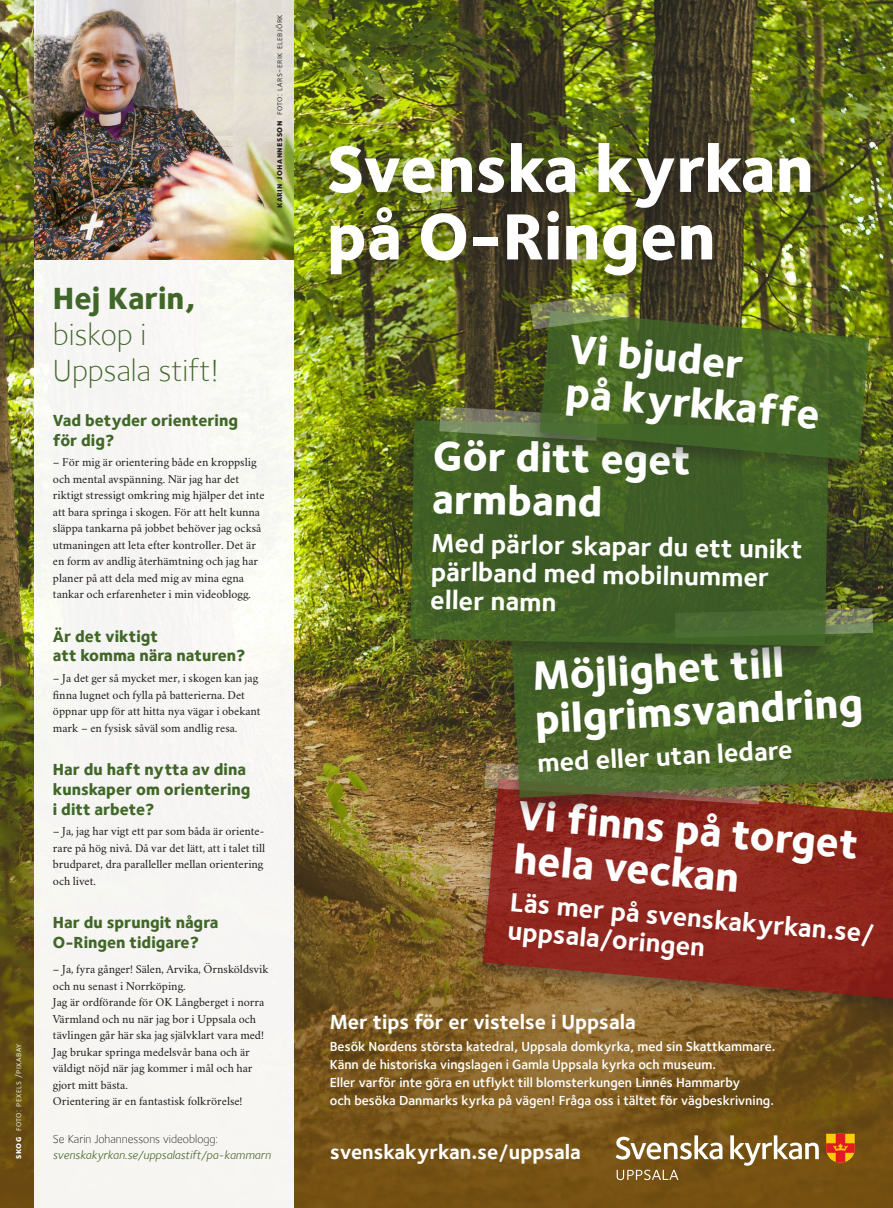
<style>
.page{position:relative;width:893px;height:1208px;background:#fff}
.page>*{position:absolute;margin:0;border:0;box-sizing:border-box;transform-origin:0 0}
.t1{font:67.5px/67.5px "Foundry Sterling Extra Bold OSF";color:#fff}
.t2{font:42px/43.7px "Foundry Sterling Extra Bold OSF";color:#fff}
.t3{font:31.5px/36px "Foundry Sterling Light OSF";color:#416728}
.t4{font:27px/28.5px "Foundry Sterling Bold OSF";color:#fff}
.t5{font:21px "Foundry Sterling Bold OSF";color:#fff}
.t6{font:16.5px/19.8px "Foundry Sterling Extra Bold OSF";color:#416728}
.t7{font:13.5px/18px "Foundry Sterling Demi OSF";color:#fff}
.t8{font:12px/16.5px "Crimson Svk Test";color:#231f20}
.t9{font:12px/16.5px "Foundry Sterling Book Italic OSF";color:#416728}
.t10{font:9px "Foundry Sterling Book Expert";letter-spacing:.05em;color:#231f20}
.t11{font:9px "Foundry Sterling Book Expert";letter-spacing:.05em;color:#fff}
.s1{font-family:"Foundry Sterling Extra Bld Expert"}
.s2{font-family:"Foundry Sterling Extra Bold OSF"}
.s3{font-family:"Foundry Sterling Light OSF";color:#231f20}
</style>
<div class="page">
<img style="left:0;top:0;width:893px;height:626px">
<img style="left:0;top:626px;width:893px;height:582px">
<div style="left:316px;top:139px;width:509px;height:161px;background:#231f20;opacity:.5"></div>
<div style="left:34px;top:0;width:259px;height:1208px;background:#f7f6f3"></div>
<img style="left:34px;top:0;width:259px;height:259px">
<svg style="left:616px;top:1135px;width:106px;height:24px"></svg>
<svg style="left:730px;top:1135px;width:89px;height:30px"></svg>
<svg style="left:826px;top:1133px;width:29px;height:29px"></svg>
<svg style="left:617px;top:1169px;width:61px;height:11px"></svg>
<div style="left:471px;top:776px;width:422px;height:254px;background:#231f20;opacity:.5"></div>
<svg style="left:483px;top:778px;width:410px;height:231px;background:#8e3121"></svg>
<svg style="left:484px;top:763px;width:15px;height:41px"></svg>
<div style="left:499px;top:618px;width:394px;height:200px;background:#231f20;opacity:.5"></div>
<svg style="left:511px;top:621px;width:382px;height:177px;background:#4c6329"></svg>
<svg style="left:840px;top:608px;width:33px;height:30px"></svg>
<div style="left:398px;top:417px;width:442px;height:250px;background:#231f20;opacity:.5"></div>
<svg style="left:410px;top:420px;width:419px;height:226px;background:#405f26"></svg>
<svg style="left:439px;top:406px;width:89px;height:35px;background:#6c7a50"></svg>
<div style="left:528px;top:308px;width:353px;height:173px;background:#231f20;opacity:.5"></div>
<svg style="left:540px;top:311px;width:329px;height:149px;background:#486526"></svg>
<img style="left:530px;top:292px;width:99px;height:37px">
<p class="t10" style="left:274px;top:208px;width:195px;rotate:-90deg"><span class="s1">karin johannesson</span> foto: lars-erik elebjörk</p>
<p class="t11" style="left:13px;top:1159px;width:117px;rotate:-90deg"><span class="s1">skog</span> foto: pexels /pixabay</p>
<p class="t3" style="left:53px;top:280px;width:168px"><span class="s2">Hej Karin, </span>biskop i<br>Uppsala stift!</p>
<p class="t6" style="left:53px;top:410px;width:187px">Vad betyder orientering för dig?</p>
<p class="t8" style="left:53px;top:453px;width:213px">– För mig är orientering både en kroppslig och mental avspänning. När jag har det riktigt stressigt omkring mig hjälper det inte att bara springa i skogen. För att helt kunna släppa tankarna på jobbet behöver jag också utmaningen att leta efter kontroller. Det är en form av andlig återhämtning och jag har planer på att dela med mig av mina egna tankar och erfarenheter i min videoblogg.</p>
<p class="t6" style="left:53px;top:626px;width:194px">Är det viktigt<br>att komma nära naturen?</p>
<p class="t8" style="left:53px;top:669px;width:209px">– Ja det ger så mycket mer, i skogen kan jag finna lugnet och fylla på batterierna. Det öppnar upp för att hitta nya vägar i obekant mark – en fysisk såväl som andlig resa.</p>
<p class="t6" style="left:53px;top:759px;width:199px">Har du haft nytta av dina kunskaper om orientering i ditt arbete?</p>
<p class="t8" style="left:53px;top:822px;width:214px">– Ja, jag har vigt ett par som båda är oriente&shy;rare på hög nivå. Då var det lätt, att i talet till brudparet, dra paralleller mellan orientering och livet.</p>
<p class="t6" style="left:53px;top:912px;width:167px">Har du sprungit några<br>O-Ringen tidigare?</p>
<p class="t8" style="left:53px;top:960px;width:217px">– Ja, fyra gånger! Sälen, Arvika, Örnsköldsvik och nu senast i Norrköping.<br>Jag är ordförande för OK Långberget i norra Värmland och nu när jag bor i Uppsala och tävlingen går här ska jag självklart vara med!</p>
<p class="t8" style="left:53px;top:1042px;width:201px">Jag brukar springa medelsvår bana och är väldigt nöjd när jag kommer i mål och har gjort mitt bästa.</p>
<p class="t8" style="left:53px;top:1092px;width:191px">Orientering är en fantastisk folkrörelse!</p>
<p class="t9" style="left:53px;top:1130px;width:219px"><span class="s3">Se Karin Johannessons videoblogg: </span>svenskakyrkan.se/uppsalastift/pa-kammarn</p>
<p class="t1" style="left:327px;top:134px;width:488px">Svenska kyrkan på O-Ringen</p>
<p class="t2" style="left:571px;top:326px;width:257px;rotate:5deg">Vi bjuder<br>på kyrkkaffe</p>
<p class="t2" style="left:433px;top:433px;width:260px;rotate:1deg">Gör ditt eget armband</p>
<p class="t4" style="left:432px;top:528px;width:373px;rotate:1deg">Med pärlor skapar du ett unikt pärlband med mobilnummer eller namn</p>
<p class="t2" style="left:531px;top:653px;width:330px;rotate:-3deg">Möjlighet till pilgrimsvandring</p>
<p class="t4" style="left:536px;top:748px;width:257px;rotate:-3deg">med eller utan ledare</p>
<p class="t2" style="left:520px;top:792px;width:343px;rotate:5deg">Vi finns på torget</p>
<p class="t2" style="left:516px;top:835px;width:227px;rotate:5deg">hela veckan</p>
<p class="t4" style="left:512px;top:887px;width:368px;rotate:5deg">Läs mer på svenskakyrkan.se/ uppsala/oringen</p>
<p class="t5" style="left:330px;top:1009px;width:308px">Mer tips för er vistelse i Uppsala</p>
<p class="t7" style="left:330px;top:1037px;width:447px">Besök Nordens största katedral, Uppsala domkyrka, med sin Skattkammare.<br>Känn de historiska vingslagen i Gamla Uppsala kyrka och museum.<br>Eller varför inte göra en utflykt till blomsterkungen Linnés Hammarby<br>och besöka Danmarks kyrka på vägen! Fråga oss i tältet för vägbeskrivning.</p>
<p class="t5" style="left:330px;top:1139px;width:252px">svenskakyrkan.se/uppsala</p>
</div>
